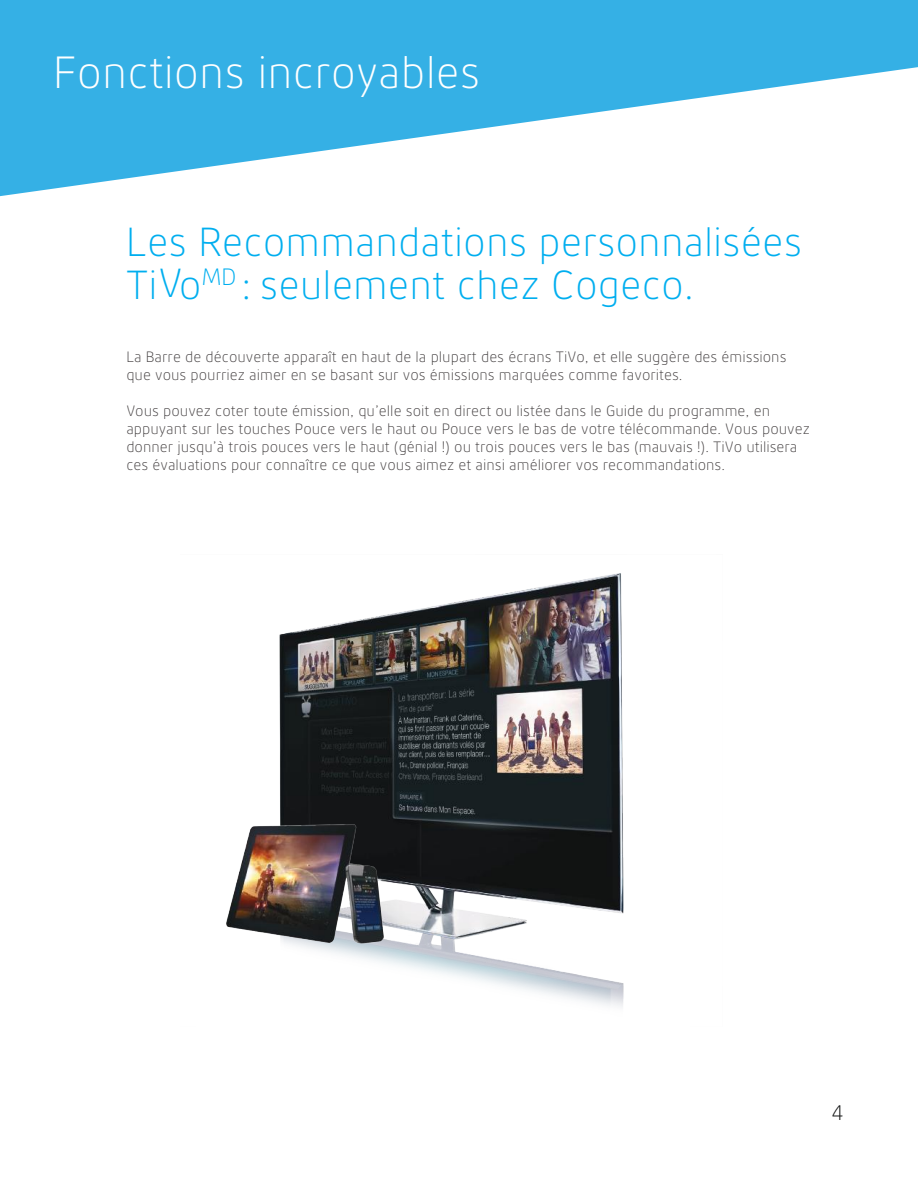
<style>
.page{position:relative;width:918px;height:1188px;background:#fff}
.page>*{position:absolute;margin:0;border:0;box-sizing:border-box;transform-origin:0 0}
.t1{font:300 45px "Cogeco Sans";color:#fff}
.t2{font:300 40.5px/43.2px "Cogeco Sans";color:#00aeef}
.t3{font:300 21px "Cogeco Sans";color:#111212}
.t4{font:300 15px/18px "Cogeco Sans";color:#444041}
</style>
<div class="page">
<svg style="left:0;top:0;width:918px;height:196px;fill:#35b0e5"></svg>
<img style="left:279px;top:573px;width:345px;height:434px">
<img style="left:226px;top:809px;width:196px;height:160px">
<h1 class="t1" style="left:53px;top:45px;width:429px">Fonctions incroyables</h1>
<h2 class="t2" style="left:126px;top:219px;width:678px">Les Recommandations personnalisées<br>TiVo<sup>MD</sup> : seulement chez Cogeco.</h2>
<p class="t4" style="left:126px;top:348px;width:662px">La Barre de découverte apparaît en haut de la plupart des écrans TiVo, et elle suggère des émissions que vous pourriez aimer en se basant sur vos émissions marquées comme favorites.</p>
<p class="t4" style="left:126px;top:402px;width:685px">Vous pouvez coter toute émission, qu’elle soit en direct ou listée dans le Guide du programme, en appuyant sur les touches Pouce vers le haut ou Pouce vers le bas de votre télécommande. Vous pouvez donner jusqu’à trois pouces vers le haut (génial !) ou trois pouces vers le bas (mauvais !). TiVo utilisera ces évaluations pour connaître ce que vous aimez et ainsi améliorer vos recommandations.</p>
<h3 class="t3" style="left:832px;top:1100px;width:13px">4</h3>
</div>
